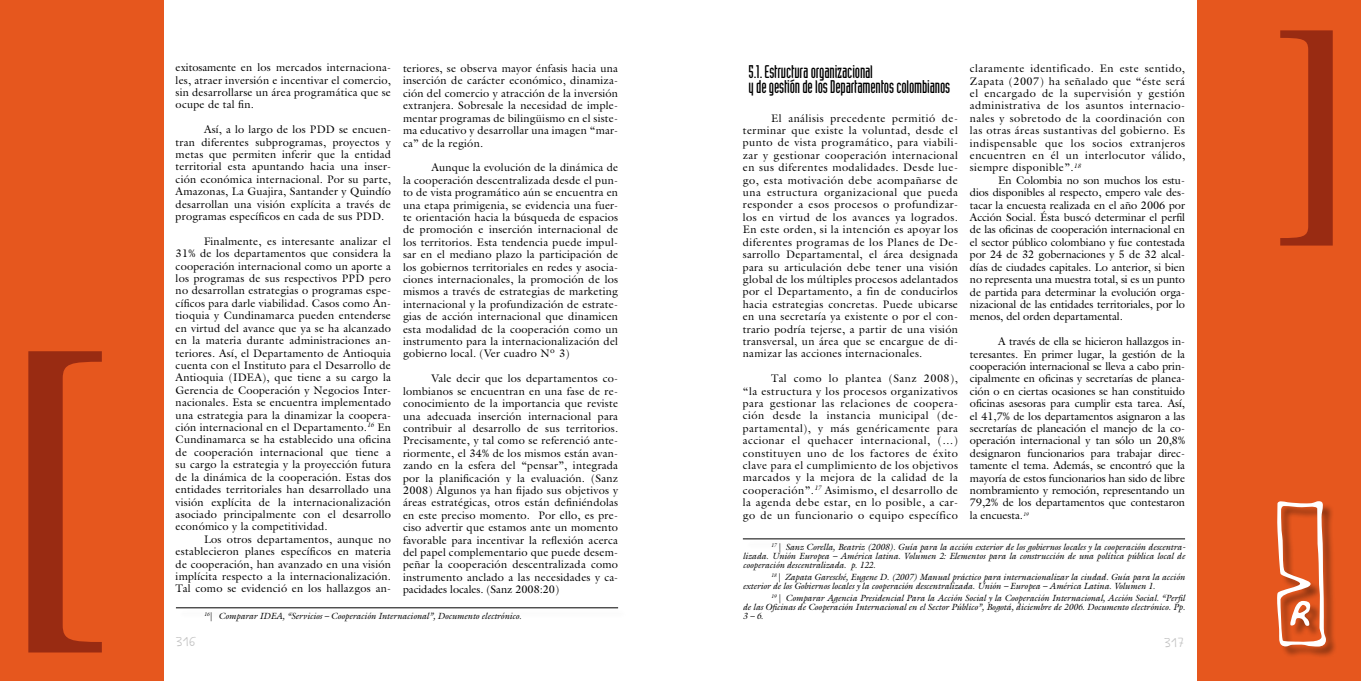
<style>
.page{position:relative;width:1361px;height:681px;background:#fff}
.page>*{position:absolute;margin:0;border:0;box-sizing:border-box;transform-origin:0 0}
.t1{font:600 350px "Times";color:#992b12}
.t2{font:600 250px "Times";color:#992b12}
.t3{font:18px/15px "Industria Solid";letter-spacing:-.01em;color:#000}
.t4{font:11px/12.4px "Galliard";letter-spacing:.02em;color:#000;text-align:justify}
.t5{font:11px "Galliard";letter-spacing:-.005em;color:#000}
.t6{font:11px "Montevideo JTG";color:#c2c2c2}
.t7{font:italic 9px/9px "Galliard";letter-spacing:-.01em;color:#000;text-align:justify}
</style>
<div class="page">
<div style="left:0;top:0;width:164px;height:680px;background:#e6571e"></div>
<div style="left:1197px;top:0;width:164px;height:680px;background:#e6571e"></div>
<div style="left:1278px;top:502px;width:60px;height:156px;background:#000;opacity:.39"></div>
<hr style="left:176px;top:607px;width:442px;height:1px;background:#000">
<hr style="left:743px;top:538px;width:442px;height:1px;background:#000">
<svg style="left:1278px;top:502px;width:48px;height:144px"></svg>
<h1 class="t1" style="left:2px;top:262px;width:118px">[</h1>
<p class="t4" style="left:176px;top:61px;width:217px">exitosamente en los mercados internaciona&shy;les, atraer inversión e incentivar el comercio, sin desarrollarse un área programática que se ocupe de tal fin.</p>
<p class="t4" style="left:176px;top:123px;width:217px;text-indent:28px">Así, a lo largo de los PDD se encuen&shy;tran diferentes subprogramas, proyectos y metas que permiten inferir que la entidad territorial esta apuntando hacia una inser&shy;ción económica internacional. Por su parte, Amazonas, La Guajira, Santander y Quindío desarrollan una visión explícita a través de programas específicos en cada de sus PDD.</p>
<p class="t4" style="left:176px;top:235px;width:217px;text-indent:28px">Finalmente, es interesante analizar el 31% de los departamentos que considera la cooperación internacional como un aporte a los programas de sus respectivos PPD pero no desarrollan estrategias o programas espe&shy;cíficos para darle viabilidad. Casos como An&shy;tioquia y Cundinamarca pueden entenderse en virtud del avance que ya se ha alcanzado en la materia durante administraciones an&shy;teriores. Así, el Departamento de Antioquia cuenta con el Instituto para el Desarrollo de Antioquia (IDEA), que tiene a su cargo la Gerencia de Cooperación y Negocios Inter&shy;nacionales. Esta se encuentra implementado una estrategia para la dinamizar la coopera&shy;ción internacional en el Departamento.<sup>16</sup> En Cundinamarca se ha establecido una oficina de cooperación internacional que tiene a su cargo la estrategia y la proyección futura de la dinámica de la cooperación. Estas dos entidades territoriales han desarrollado una visión explícita de la internacionalización asociado principalmente con el desarrollo económico y la competitividad.</p>
<p class="t4" style="left:176px;top:532px;width:217px;text-indent:28px">Los otros departamentos, aunque no establecieron planes específicos en materia de cooperación, han avanzado en una visión implícita respecto a la internacionalización.<br>Tal como se evidenció en los hallazgos an-</p>
<p class="t4" style="left:403px;top:62px;width:217px">teriores, se observa mayor énfasis hacia una inserción de carácter económico, dinamiza&shy;ción del comercio y atracción de la inversión extranjera. Sobresale la necesidad de imple&shy;mentar programas de bilingüismo en el siste&shy;ma educativo y desarrollar una imagen “mar&shy;ca” de la región.</p>
<p class="t4" style="left:403px;top:161px;width:217px;text-indent:28px">Aunque la evolución de la dinámica de la cooperación descentralizada desde el pun&shy;to de vista programático aún se encuentra en una etapa primigenia, se evidencia una fuer&shy;te orientación hacia la búsqueda de espacios de promoción e inserción internacional de los territorios. Esta tendencia puede impul&shy;sar en el mediano plazo la participación de los gobiernos territoriales en redes y asocia&shy;ciones internacionales, la promoción de los mismos a través de estrategias de marketing internacional y la profundización de estrate&shy;gias de acción internacional que dinamicen esta modalidad de la cooperación como un instrumento para la internacionalización del gobierno local. (Ver cuadro Nº 3)</p>
<p class="t4" style="left:403px;top:372px;width:217px;text-indent:28px">Vale decir que los departamentos co&shy;lombianos se encuentran en una fase de re&shy;conocimiento de la importancia que reviste una adecuada inserción internacional para contribuir al desarrollo de sus territorios.<br>Precisamente, y tal como se referenció ante&shy;riormente, el 34% de los mismos están avan&shy;zando en la esfera del “pensar”, integrada por la planificación y la evaluación. (Sanz 2008) Algunos ya han fijado sus objetivos y áreas estratégicas, otros están definiéndolas en este preciso momento. Por ello, es pre&shy;ciso advertir que estamos ante un momento favorable para incentivar la reflexión acerca del papel complementario que puede desem&shy;peñar la cooperación descentralizada como instrumento anclado a las necesidades y ca-</p>
<p class="t5" style="left:403px;top:582px;width:158px">pacidades locales. (Sanz 2008:20)</p>
<p class="t7" style="left:204px;top:611px;width:319px"><sup>16</sup>| Comparar IDEA, “Servicios – Cooperación Internacional”, Documento electrónico.</p>
<h3 class="t3" style="left:748px;top:64px;width:203px">5.1. Estructura organizacional<br>y de gestión de los Departamentos colombianos</h3>
<p class="t4" style="left:743px;top:111px;width:217px;text-indent:28px">El análisis precedente permitió de&shy;terminar que existe la voluntad, desde el punto de vista programático, para viabili&shy;zar y gestionar cooperación internacional en sus diferentes modalidades. Desde lue&shy;go, esta motivación debe acompañarse de una estructura organizacional que pueda responder a esos procesos o profundizar&shy;los en virtud de los avances ya logrados.<br>En este orden, si la intención es apoyar los diferentes programas de los Planes de De&shy;sarrollo Departamental, el área designada para su articulación debe tener una visión global de los múltiples procesos adelantados por el Departamento, a fin de conducirlos hacia estrategias concretas. Puede ubicarse en una secretaría ya existente o por el con&shy;trario podría tejerse, a partir de una visión transversal, un área que se encargue de di&shy;namizar las acciones internacionales.</p>
<p class="t4" style="left:743px;top:372px;width:217px;text-indent:28px">Tal como lo plantea (Sanz 2008), “la estructura y los procesos organizativos para gestionar las relaciones de coopera&shy;ción desde la instancia municipal (de&shy;partamental), y más genéricamente para accionar el quehacer internacional, (…) constituyen uno de los factores de éxito clave para el cumplimiento de los objetivos marcados y la mejora de la calidad de la cooperación”.<sup>17</sup> Asimismo, el desarrollo de la agenda debe estar, en lo posible, a car&shy;go de un funcionario o equipo específico</p>
<p class="t4" style="left:970px;top:62px;width:217px">claramente identificado. En este sentido, Zapata (2007) ha señalado que “éste será el encargado de la supervisión y gestión administrativa de los asuntos internacio&shy;nales y sobretodo de la coordinación con las otras áreas sustantivas del gobierno. Es indispensable que los socios extranjeros encuentren en él un interlocutor válido, siempre disponible”.<sup>18</sup></p>
<p class="t4" style="left:970px;top:174px;width:217px;text-indent:28px">En Colombia no son muchos los estu&shy;dios disponibles al respecto, empero vale des&shy;tacar la encuesta realizada en el año 2006 por Acción Social. Ésta buscó determinar el perfil de las oficinas de cooperación internacional en el sector público colombiano y fue contestada por 24 de 32 gobernaciones y 5 de 32 alcal&shy;días de ciudades capitales. Lo anterior, si bien no representa una muestra total, si es un punto de partida para determinar la evolución orga&shy;nizacional de las entidades territoriales, por lo menos, del orden departamental.</p>
<p class="t4" style="left:970px;top:335px;width:217px;text-indent:28px">A través de ella se hicieron hallazgos in&shy;teresantes. En primer lugar, la gestión de la cooperación internacional se lleva a cabo prin&shy;cipalmente en oficinas y secretarías de planea&shy;ción o en ciertas ocasiones se han constituido oficinas asesoras para cumplir esta tarea. Así, el 41,7% de los departamentos asignaron a las secretarías de planeación el manejo de la co&shy;operación internacional y tan sólo un 20,8% designaron funcionarios para trabajar direc&shy;tamente el tema. Además, se encontró que la mayoría de estos funcionarios han sido de libre nombramiento y remoción, representando un 79,2% de los departamentos que contestaron la encuesta.<sup>19</sup></p>
<p class="t7" style="left:743px;top:542px;width:444px;text-indent:28px"><sup>17</sup> | Sanz Corella, Beatriz (2008). Guía para la acción exterior de los gobiernos locales y la cooperación descentra&shy;lizada. Unión Europea – América latina. Volumen 2: Elementos para la construcción de una política pública local de cooperación descentralizada. p. 122.</p>
<p class="t7" style="left:743px;top:572px;width:444px;text-indent:28px"><sup>18</sup> | Zapata Garesché, Eugene D. (2007) Manual práctico para internacionalizar la ciudad. Guía para la acción exterior de los Gobiernos locales y la cooperación descentralizada. Unión – Europea – América Latina. Volumen 1.</p>
<p class="t7" style="left:743px;top:593px;width:444px;text-indent:28px"><sup>19</sup> | Comparar Agencia Presidencial Para la Acción Social y la Cooperación Internacional, Acción Social. “Perfil de las Oficinas de Cooperación Internacional en el Sector Público”, Bogotá, diciembre de 2006. Documento electrónico. Pp.<br>3 – 6.</p>
<p class="t6" style="left:176px;top:632px;width:22px">316</p>
<p class="t6" style="left:1164px;top:633px;width:22px">317</p>
<h2 class="t2" style="left:1351px;top:309px;width:85px;rotate:-180deg">[</h2>
</div>
